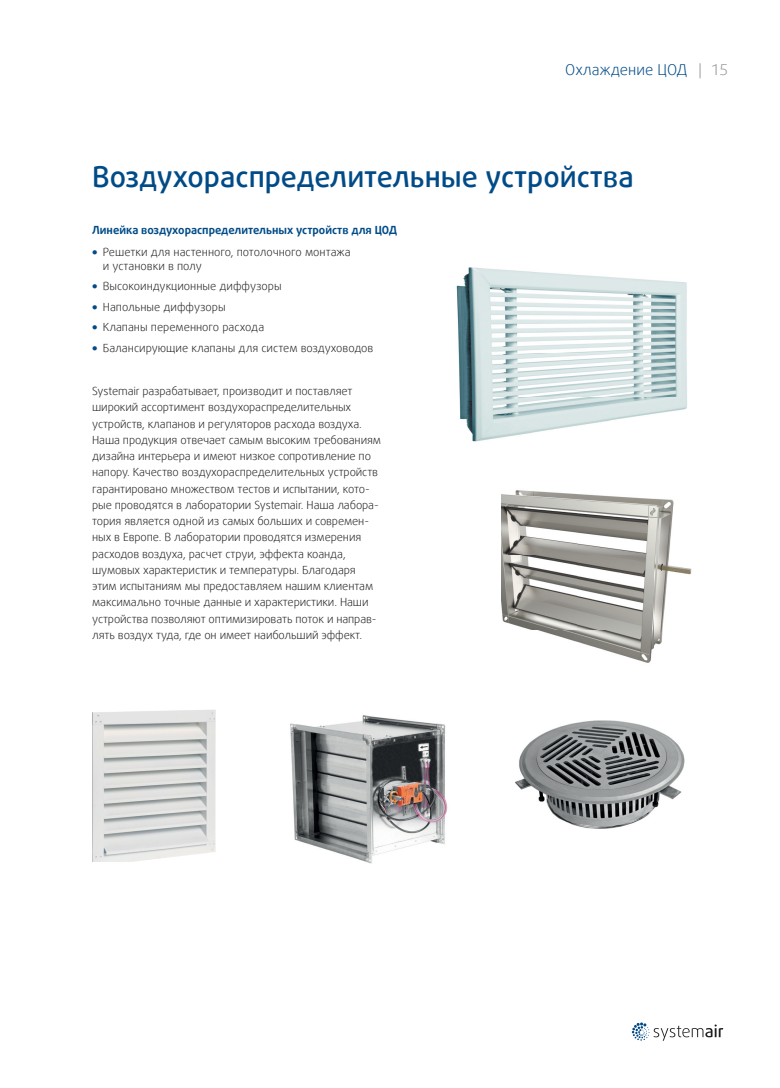
<style>
.page{position:relative;width:780px;height:1088px;background:#fff}
.page>*{position:absolute;margin:0;border:0;box-sizing:border-box;transform-origin:0 0}
.t1{font:500 28.75px "Daxline Offc Pro";color:#004b87}
.t2{font:300 15px "Daxline Offc Pro";color:#004b87}
.t3{font:300 11.25px/16.2px "Daxline Offc Pro";letter-spacing:-.01em;color:#231f20}
.t4{font:700 11.25px "Daxline Offc Pro";color:#004b87}
.s1{color:#939598}
.s2{font-weight:900;color:#004b87}
</style>
<div class="page">
<svg style="left:631px;top:1022px;width:92px;height:19px"></svg>
<img style="left:290px;top:715px;width:158px;height:149px">
<img style="left:501px;top:490px;width:190px;height:173px">
<img style="left:515px;top:720px;width:170px;height:109px">
<img style="left:92px;top:709px;width:124px;height:153px">
<img style="left:456px;top:267px;width:231px;height:175px">
<h2 class="t2" style="left:565px;top:59px;width:165px">Охлаждение ЦОД <span class="s1">| 15</span></h2>
<h1 class="t1" style="left:92px;top:158px;width:543px">Воздухораспределительные устройства</h1>
<p class="t4" style="left:92px;top:223px;width:307px">Линейка воздухораспределительных устройств для ЦОД</p>
<p class="t3" style="left:103px;top:245px;width:249px;line-height:13.5px;text-indent:-11px"><span class="s2">•</span> Решетки для настенного, потолочного монтажа и установки в полу</p>
<p class="t3" style="left:92px;top:278px;width:191px"><span class="s2">•</span> Высокоиндукционные диффузоры</p>
<p class="t3" style="left:92px;top:298px;width:135px"><span class="s2">•</span> Напольные диффузоры</p>
<p class="t3" style="left:92px;top:319px;width:174px"><span class="s2">•</span> Клапаны переменного расхода</p>
<p class="t3" style="left:92px;top:339px;width:283px"><span class="s2">•</span> Балансирующие клапаны для систем воздуховодов</p>
<p class="t3" style="left:92px;top:383px;width:290px">Systemair разрабатывает, производит и поставляет широкий ассортимент воздухораспределительных устройств, клапанов и регуляторов расхода воздуха.<br>Наша продукция отвечает самым высоким требованиям дизайна интерьера и имеют низкое сопротивление по напору. Качество воздухораспределительных устройств гарантировано множеством тестов и испытании, кото&shy;рые проводятся в лаборатории Systemair. Наша лабора&shy;тория является одной из самых больших и современ&shy;ных в Европе. В лаборатории проводятся измерения расходов воздуха, расчет струи, эффекта коанда, шумовых характеристик и температуры. Благодаря этим испытаниям мы предоставляем нашим клиентам максимально точные данные и характеристики. Наши устройства позволяют оптимизировать поток и направ&shy;лять воздух туда, где он имеет наибольший эффект.</p>
</div>
